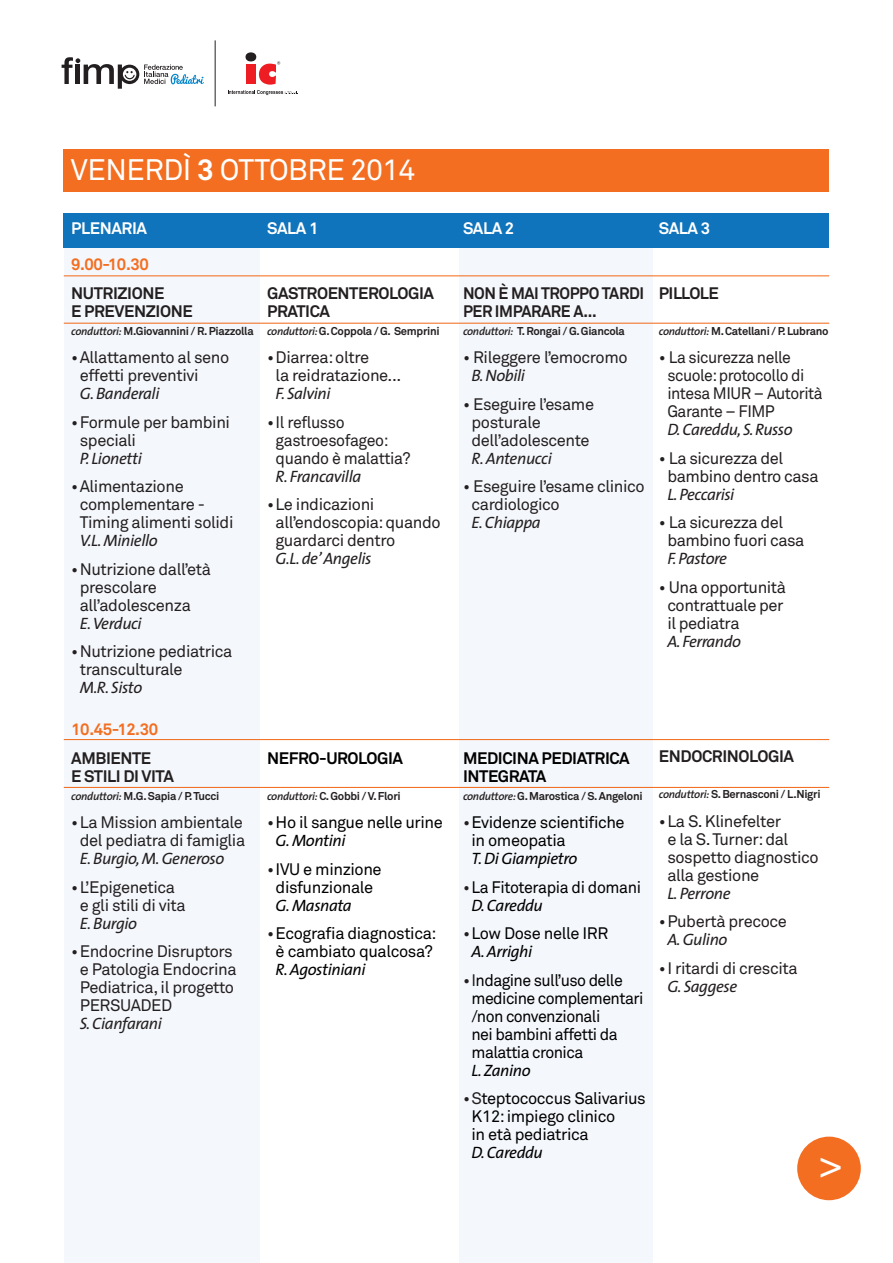
<style>
.page{position:relative;width:893px;height:1263px;background:#fff}
.page>*{position:absolute;margin:0;border:0;box-sizing:border-box;transform-origin:0 0}
.t1{font:40.95px "Helvetica";color:#fff}
.t2{font:29.4px "Akkurat";letter-spacing:-.015em;color:#fff}
.t3{font:16.5px/18px "Akkurat";letter-spacing:-.025em;color:#231f20}
.t4{font:16.5px/18px "Akkurat";letter-spacing:-.025em;color:#000}
.t5{font:italic 16.5px "The Sans";letter-spacing:-.025em;color:#231f20}
.t6{font:700 16.5px/18px "Akkurat";letter-spacing:-.025em;color:#231f20}
.t7{font:italic 16.5px "The Sans";letter-spacing:-.025em;color:#000}
.t8{font:700 16.5px/18px "Akkurat";letter-spacing:-.025em;color:#000}
.t9{font:700 16.5px/18px "Akkurat";letter-spacing:-.025em;color:#231f20;scale:.96 1}
.t10{font:700 16.5px "Akkurat";letter-spacing:-.025em;color:#fff}
.t11{font:700 16.5px "Akkurat";letter-spacing:-.025em;color:#f36e21}
.t12{font:700 11.25px "Akkurat";letter-spacing:-.025em;color:#231f20}
.s1{font-weight:700}
.s2{font-family:"The Sans";font-weight:600;font-style:italic}
.s3{color:#231f20}
</style>
<div class="page">
<div style="left:64px;top:247px;width:195px;height:1016px;background:#f4f7fb"></div>
<div style="left:459px;top:247px;width:194px;height:1016px;background:#f4f7fb"></div>
<div style="left:64px;top:214px;width:765px;height:34px;background:#1074bc"></div>
<hr style="left:64px;top:275px;width:765px;height:1px;background:#f36e21">
<hr style="left:64px;top:323px;width:765px;height:1px;background:#f36e21">
<hr style="left:64px;top:787px;width:765px;height:1px;background:#f36e21">
<hr style="left:64px;top:739px;width:765px;height:1px;background:#f36e21">
<div style="left:64px;top:149px;width:765px;height:42px;background:#f36e21"></div>
<div style="left:797px;top:1136px;width:64px;height:64px;background:#f36e21;border-radius:50%"></div>
<svg style="left:62px;top:57px;width:142px;height:32px"></svg>
<div style="left:246px;top:52px;width:10px;height:9px;background:#231f20;border-radius:50%"></div>
<svg style="left:228px;top:61px;width:70px;height:34px"></svg>
<hr style="left:215px;top:40px;width:1px;height:66px;background:#231f20">
<h2 class="t2" style="left:71px;top:159px;width:346px">VENERDÌ <span class="s1">3</span> OTTOBRE 2014</h2>
<p class="t10" style="left:71px;top:223px;width:77px">PLENARIA</p>
<p class="t11" style="left:71px;top:259px;width:79px">9.00-10.30</p>
<p class="t6" style="left:71px;top:286px;width:123px">NUTRIZIONE<br>E PREVENZIONE</p>
<p class="t12" style="left:71px;top:327px;width:184px"><span class="s2">conduttori:</span> M.Giovannini / R.Piazzolla</p>
<p class="t3" style="left:80px;top:350px;width:151px;text-indent:-9px">•Allattamento al seno effetti preventivi</p>
<p class="t5" style="left:80px;top:387px;width:81px">G.Banderali</p>
<p class="t3" style="left:80px;top:415px;width:152px;text-indent:-9px">•Formule per bambini speciali</p>
<p class="t5" style="left:80px;top:452px;width:64px">P. Lionetti</p>
<p class="t3" style="left:80px;top:479px;width:155px;text-indent:-9px">•Alimentazione complementare -<br>Timing alimenti solidi</p>
<p class="t5" style="left:80px;top:534px;width:79px">V.L.Miniello</p>
<p class="t3" style="left:80px;top:562px;width:133px;text-indent:-9px">•Nutrizione dall’età prescolare all’adolescenza</p>
<p class="t5" style="left:80px;top:617px;width:64px">E.Verduci</p>
<p class="t3" style="left:80px;top:644px;width:154px;text-indent:-9px">•Nutrizione pediatrica transculturale</p>
<p class="t5" style="left:80px;top:681px;width:64px">M.R. Sisto</p>
<p class="t11" style="left:71px;top:724px;width:88px">10.45-12.30</p>
<p class="t6" style="left:71px;top:751px;width:104px">AMBIENTE<br>E STILI DI VITA</p>
<p class="t12" style="left:71px;top:792px;width:150px"><span class="s2">conduttori:</span> M.G.Sapia / P.Tucci</p>
<p class="t3" style="left:71px;top:815px;width:175px;text-align:center">•La Mission ambientale del pediatra di famiglia</p>
<p class="t5" style="left:80px;top:852px;width:146px">E.Burgio,M.Generoso</p>
<p class="t3" style="left:80px;top:880px;width:107px;text-indent:-9px">•L’Epigenetica e gli stili di vita</p>
<p class="t5" style="left:80px;top:917px;width:59px">E.Burgio</p>
<p class="t3" style="left:80px;top:944px;width:158px;text-indent:-9px">•Endocrine Disruptors e Patologia Endocrina<br>Pediatrica,il progetto<br>PERSUADED</p>
<p class="t5" style="left:80px;top:1017px;width:84px">S.Cianfarani</p>
<p class="t10" style="left:267px;top:223px;width:53px">SALA 1</p>
<p class="t6" style="left:267px;top:286px;width:168px">GASTROENTEROLOGIA<br>PRATICA</p>
<p class="t12" style="left:267px;top:327px;width:174px"><span class="s2">conduttori:</span>G.Coppola / G. Semprini</p>
<p class="t3" style="left:276px;top:350px;width:127px;text-indent:-9px">•Diarrea:oltre<br>la reidratazione...</p>
<p class="t5" style="left:276px;top:387px;width:56px">F. Salvini</p>
<p class="t3" style="left:276px;top:415px;width:136px;text-indent:-9px">•Il reflusso gastroesofageo: quando è malattia?</p>
<p class="t5" style="left:276px;top:470px;width:87px">R. Francavilla</p>
<p class="t3" style="left:276px;top:497px;width:167px;text-indent:-9px">•Le indicazioni all’endoscopia:quando guardarci dentro</p>
<p class="t5" style="left:276px;top:552px;width:97px">G.L.de’Angelis</p>
<p class="t8" style="left:267px;top:751px;width:137px">NEFRO-UROLOGIA</p>
<p class="t12" style="left:267px;top:792px;width:135px"><span class="s2">conduttori:</span> C.Gobbi / V.Flori</p>
<p class="t4" style="left:267px;top:815px;width:177px"><span class="s3">•</span>Ho il sangue nelle urine</p>
<p class="t7" style="left:276px;top:834px;width:71px">G.Montini</p>
<p class="t4" style="left:267px;top:862px;width:116px;text-align:center"><span class="s3">•</span>IVU e minzione disfunzionale</p>
<p class="t7" style="left:276px;top:899px;width:78px">G.Masnata</p>
<p class="t4" style="left:267px;top:926px;width:171px;text-align:center"><span class="s3">•</span>Ecografia diagnostica: è cambiato qualcosa?</p>
<p class="t7" style="left:276px;top:963px;width:91px">R.Agostiniani</p>
<p class="t10" style="left:463px;top:223px;width:53px">SALA 2</p>
<p class="t10" style="left:659px;top:223px;width:53px">SALA 3</p>
<p class="t9" style="left:463px;top:286px;width:190px">NON È MAI TROPPO TARDI<br>PER IMPARARE A...</p>
<p class="t12" style="left:463px;top:327px;width:163px"><span class="s2">conduttori:</span> T.Rongai / G.Giancola</p>
<p class="t3" style="left:463px;top:350px;width:166px">• Rileggere l’emocromo</p>
<p class="t5" style="left:471px;top:369px;width:55px">B.Nobili</p>
<p class="t3" style="left:471px;top:397px;width:124px;text-indent:-9px">• Eseguire l’esame posturale dell’adolescente</p>
<p class="t5" style="left:471px;top:452px;width:82px">R.Antenucci</p>
<p class="t3" style="left:471px;top:479px;width:175px;text-indent:-9px">• Eseguire l’esame clinico cardiologico</p>
<p class="t5" style="left:471px;top:516px;width:71px">E.Chiappa</p>
<p class="t6" style="left:659px;top:286px;width:62px">PILLOLE</p>
<p class="t12" style="left:659px;top:327px;width:171px"><span class="s2">conduttori:</span> M.Catellani / P.Lubrano</p>
<p class="t3" style="left:667px;top:350px;width:157px;text-indent:-9px">• La sicurezza nelle scuole:protocollo di intesa MIUR – Autorità<br>Garante – FIMP</p>
<p class="t5" style="left:667px;top:423px;width:127px">D.Careddu,S.Russo</p>
<p class="t3" style="left:667px;top:451px;width:153px;text-indent:-9px">• La sicurezza del bambino dentro casa</p>
<p class="t5" style="left:667px;top:488px;width:68px">L.Peccarisi</p>
<p class="t3" style="left:667px;top:515px;width:139px;text-indent:-9px">• La sicurezza del bambino fuori casa</p>
<p class="t5" style="left:667px;top:552px;width:61px">F.Pastore</p>
<p class="t3" style="left:667px;top:580px;width:120px;text-indent:-9px">• Una opportunità contrattuale per il pediatra</p>
<p class="t5" style="left:667px;top:635px;width:75px">A. Ferrando</p>
<p class="t8" style="left:463px;top:751px;width:168px">MEDICINA PEDIATRICA<br>INTEGRATA</p>
<p class="t12" style="left:463px;top:792px;width:181px"><span class="s2">conduttore:</span>G.Marostica / S.Angeloni</p>
<p class="t4" style="left:471px;top:815px;width:155px;text-indent:-9px"><span class="s3">•</span>Evidenze scientifiche in omeopatia</p>
<p class="t7" style="left:471px;top:852px;width:107px">T.Di Giampietro</p>
<p class="t4" style="left:463px;top:880px;width:180px"><span class="s3">•</span>La Fitoterapia di domani</p>
<p class="t7" style="left:471px;top:899px;width:73px">D.Careddu</p>
<p class="t4" style="left:463px;top:926px;width:147px"><span class="s3">•</span>Low Dose nelle IRR</p>
<p class="t7" style="left:471px;top:945px;width:62px">A.Arrighi</p>
<p class="t4" style="left:471px;top:973px;width:173px;text-indent:-9px"><span class="s3">•I</span>ndagine sull’uso delle medicine complementari /non convenzionali<br>nei bambini affetti da malattia cronica</p>
<p class="t7" style="left:471px;top:1064px;width:61px">L.Zanino</p>
<p class="t4" style="left:471px;top:1091px;width:176px;text-indent:-9px"><span class="s3">•S</span>teptococcus Salivarius<br>K12:impiego clinico<br>in età pediatrica</p>
<p class="t7" style="left:471px;top:1146px;width:73px">D.Careddu</p>
<p class="t6" style="left:659px;top:749px;width:137px">ENDOCRINOLOGIA</p>
<p class="t12" style="left:659px;top:790px;width:163px"><span class="s2">conduttori:</span> S.Bernasconi / L.Nigri</p>
<p class="t3" style="left:667px;top:814px;width:153px;text-indent:-9px">•La S.Klinefelter<br>e la S.Turner:dal sospetto diagnostico alla gestione</p>
<p class="t5" style="left:667px;top:887px;width:65px">L.Perrone</p>
<p class="t3" style="left:659px;top:914px;width:130px">•Pubertà precoce</p>
<p class="t5" style="left:667px;top:933px;width:62px">A.Gulino</p>
<p class="t3" style="left:659px;top:961px;width:140px">•I ritardi di crescita</p>
<p class="t5" style="left:667px;top:980px;width:71px">G. Saggese</p>
<h1 class="t1" style="left:819px;top:1148px;width:25px">&gt;</h1>
</div>
